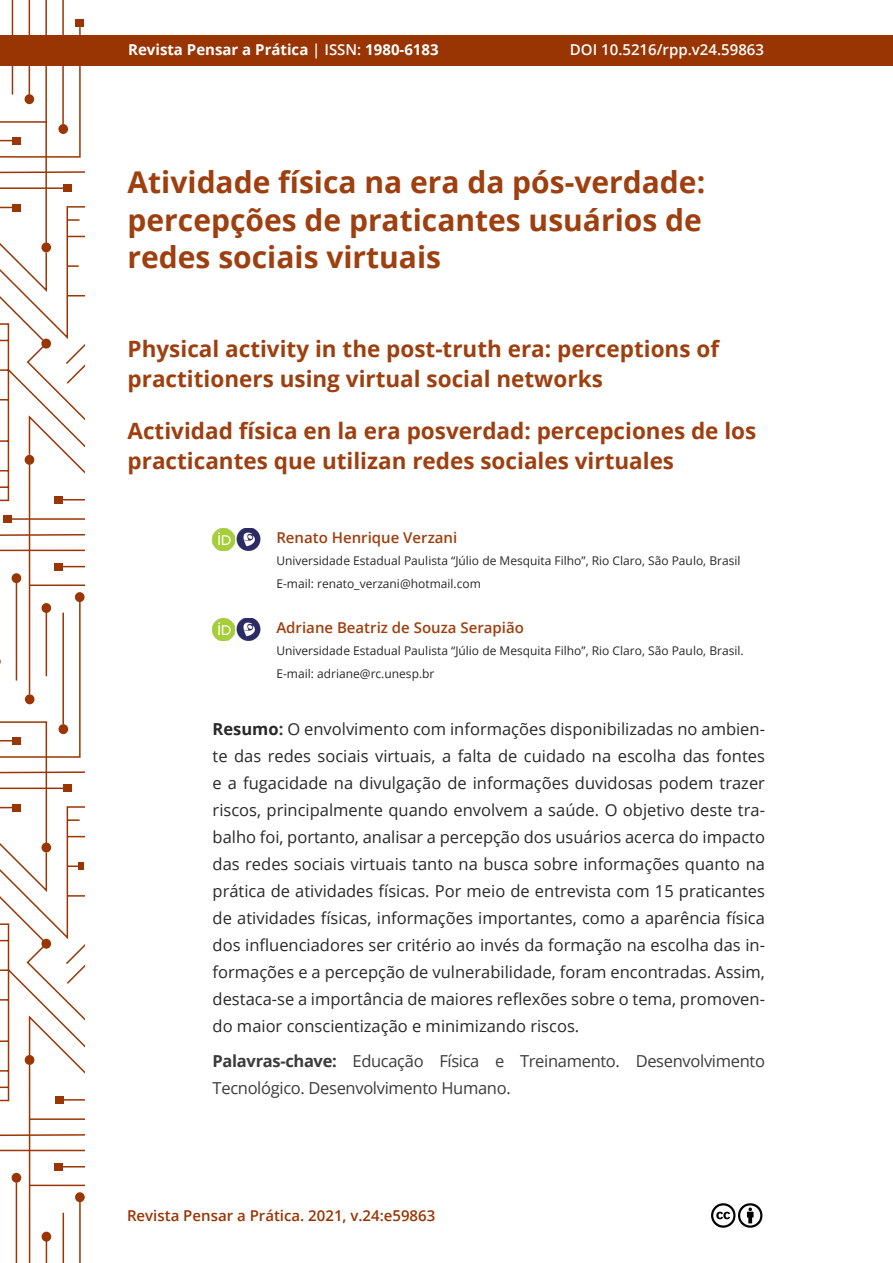
<style>
.page{position:relative;width:893px;height:1263px;background:#fff}
.page>*{position:absolute;margin:0;border:0;box-sizing:border-box;transform-origin:0 0}
.t1{font:700 30px/37.5px "Open Sans";color:#9e3f0f;text-align:justify}
.t2{font:700 22.5px/30px "Open Sans";color:#9e3f0f}
.t3{font:16.5px/27px "Open Sans";color:#282827;text-align:justify}
.t4{font:16.5px/27px "Open Sans";letter-spacing:-.02em;color:#3c3b3b}
.t5{font:600 15px "Open Sans";color:#9e3f0f}
.t6{font:600 15px "Open Sans";color:#983503}
.t7{font:700 15px "Open Sans";color:#fff}
.t8{font:600 15px "Open Sans";color:#fff}
.t9{font:12px/22.5px "Open Sans";color:#282827}
.s1{font-weight:600}
.s2{font-weight:700}
.s3{font-weight:700;color:#3c3b3b}
</style>
<div class="page">
<div style="left:0;top:35px;width:893px;height:30px;background:#983503"></div>
<hr style="left:12px;top:1px;width:1px;height:94px;background:#993603">
<hr style="left:29px;top:1px;width:1px;height:94px;background:#993603">
<hr style="left:45px;top:1px;width:2px;height:242px;background:#993603">
<hr style="left:62px;top:1px;width:2px;height:123px;background:#993603">
<svg style="left:0;top:26px;width:84px;height:94px"></svg>
<div style="left:76px;top:19px;width:8px;height:8px;background:#993603"></div>
<svg style="left:0;top:120px;width:84px;height:203px"></svg>
<svg style="left:0;top:323px;width:84px;height:398px"></svg>
<svg style="left:0;top:721px;width:84px;height:541px"></svg>
<div style="left:42px;top:1232px;width:9px;height:9px;background:#993603;border-radius:50%"></div>
<svg style="left:0;top:923px;width:84px;height:314px"></svg>
<div style="left:79px;top:862px;width:5px;height:8px;background:#993603"></div>
<svg style="left:711px;top:1203px;width:52px;height:25px"></svg>
<img style="left:213px;top:528px;width:20px;height:22px">
<img style="left:233px;top:528px;width:28px;height:22px">
<img style="left:213px;top:618px;width:20px;height:22px">
<img style="left:233px;top:618px;width:28px;height:22px">
<p class="t7" style="left:128px;top:39px;width:312px">Revista Pensar a Prática <span class="s1">| ISSN:</span> 1980-6183</p>
<p class="t8" style="left:570px;top:39px;width:196px">DOI 10.5216/rpp.v24.59863</p>
<h1 class="t1" style="left:128px;top:163px;width:579px">Atividade física na era da pós-verdade: percepções de praticantes usuários de redes sociais virtuais</h1>
<h2 class="t2" style="left:128px;top:333px;width:593px">Physical activity in the post-truth era: perceptions of practitioners using virtual social networks</h2>
<h2 class="t2" style="left:128px;top:415px;width:630px">Actividad física en la era posverdad: percepciones de los practicantes que utilizan redes sociales virtuales</h2>
<p class="t5" style="left:276px;top:527px;width:182px">Renato Henrique Verzani</p>
<p class="t9" style="left:276px;top:549px;width:466px">Universidade Estadual Paulista “Júlio de Mesquita Filho”, Rio Claro, São Paulo, Brasil<br>E-mail: renato_verzani@hotmail.com</p>
<p class="t5" style="left:276px;top:617px;width:249px">Adriane Beatriz de Souza Serapião</p>
<p class="t9" style="left:276px;top:639px;width:469px">Universidade Estadual Paulista “Júlio de Mesquita Filho”, Rio Claro, São Paulo, Brasil.<br>E-mail: adriane@rc.unesp.br</p>
<p class="t3" style="left:213px;top:715px;width:554px"><span class="s2">Resumo</span><span class="s3">:</span> O envolvimento com informações disponibilizadas no ambien&shy;te das redes sociais virtuais, a falta de cuidado na escolha das fontes e a fugacidade na divulgação de informações duvidosas podem trazer riscos, principalmente quando envolvem a saúde. O objetivo deste tra&shy;balho foi, portanto, analisar a percepção dos usuários acerca do impacto das redes sociais virtuais tanto na busca sobre informações quanto na prática de atividades físicas. Por meio de entrevista com 15 praticantes de atividades físicas, informações importantes, como a aparência física dos influenciadores ser critério ao invés da formação na escolha das in&shy;formações e a percepção de vulnerabilidade, foram encontradas. Assim, destaca-se a importância de maiores reflexões sobre o tema, promoven&shy;do maior conscientização e minimizando riscos.</p>
<p class="t4" style="left:213px;top:1047px;width:554px"><span class="s2">Palavras-chave:</span> Educação Física e Treinamento. Desenvolvimento<br>Tecnológico. Desenvolvimento Humano.</p>
<p class="t6" style="left:127px;top:1205px;width:310px">Revista Pensar a Prática. 2021, v.24:e59863</p>
</div>
